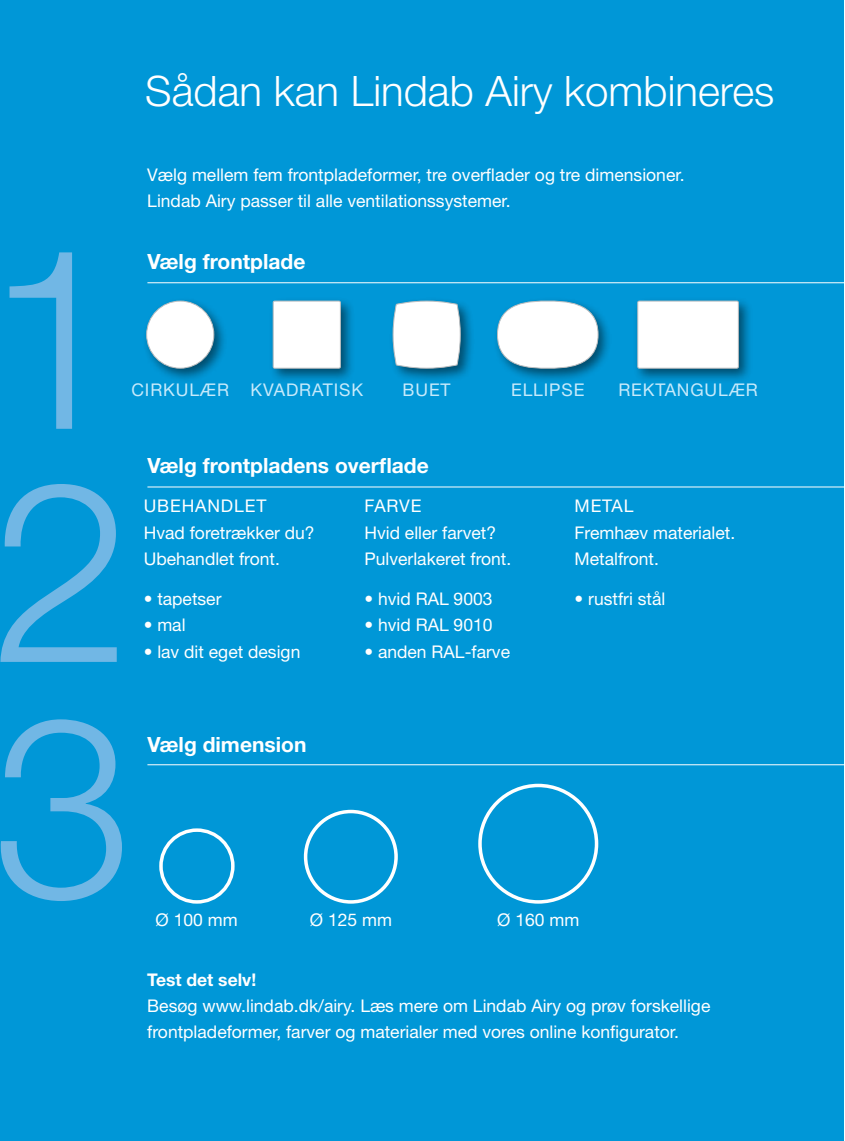
<style>
.page{position:relative;width:845px;height:1141px;background:#fff}
.page>*{position:absolute;margin:0;border:0;box-sizing:border-box;transform-origin:0 0}
.t1{font:300 252px/234.2px "Helvetica Neue LT Pro";color:#71b7e5;text-align:justify}
.t2{font:300 42px "Helvetica Neue LT Pro";color:#fff}
.t3{font:700 21px "Helvetica Neue LT Pro";color:#fff}
.t4{font:17.5px/26.2px "Helvetica Neue LT Pro";color:#fff}
.t5{font:17.5px "Helvetica Neue LT Pro";letter-spacing:.05em;color:#c7eafb}
.t6{font:700 17.5px "Helvetica Neue LT Pro";color:#fff}
.t7{font:17.5px "Helvetica Neue LT Pro";letter-spacing:.05em;color:#fff}
</style>
<div class="page">
<div style="left:0;top:0;width:843px;height:1141px;background:#0097d7"></div>
<div style="left:388px;top:296px;width:86px;height:87px;background:#000;opacity:.5"></div>
<svg style="left:392px;top:301px;width:68px;height:67px;background:#ecf4f7"></svg>
<div style="left:268px;top:296px;width:86px;height:87px;background:#000;opacity:.5"></div>
<div style="left:273px;top:301px;width:67px;height:67px;background:#fff;border-radius:2px"></div>
<div style="left:273px;top:301px;width:67px;height:67px;border:1px solid #bcbec0;border-radius:2px"></div>
<div style="left:632px;top:296px;width:120px;height:87px;background:#000;opacity:.5"></div>
<div style="left:637px;top:301px;width:101px;height:67px;background:#fff;border-radius:2px"></div>
<div style="left:637px;top:301px;width:101px;height:67px;border:1px solid #bcbec0;border-radius:2px"></div>
<div style="left:492px;top:296px;width:120px;height:87px;background:#000;opacity:.5"></div>
<div style="left:497px;top:301px;width:101px;height:67px;background:#fff;border-radius:50%"></div>
<div style="left:497px;top:301px;width:101px;height:67px;border:1px solid #bcbec0;border-radius:50%"></div>
<div style="left:142px;top:296px;width:86px;height:87px;background:#000;opacity:.5"></div>
<div style="left:147px;top:301px;width:67px;height:67px;background:#fff;border-radius:50%"></div>
<div style="left:146px;top:301px;width:68px;height:67px;border:1px solid #bcbec0;border-radius:50%"></div>
<hr style="left:147px;top:282px;width:696px;height:1px;background:#fff">
<hr style="left:147px;top:487px;width:696px;height:1px;background:#fff">
<hr style="left:147px;top:764px;width:696px;height:1px;background:#fff">
<div style="left:159px;top:828px;width:75px;height:76px;border:4px solid #fff;border-radius:50%"></div>
<div style="left:304px;top:810px;width:93px;height:94px;border:4px solid #fff;border-radius:50%"></div>
<div style="left:478px;top:784px;width:120px;height:120px;border:4px solid #fff;border-radius:50%"></div>
<h2 class="t2" style="left:145px;top:65px;width:630px">Sådan kan Lindab Airy kombineres</h2>
<p class="t4" style="left:147px;top:161px;width:538px">Vælg mellem fem frontpladeformer, tre overflader og tre dimensioner.<br>Lindab Airy passer til alle ventilationssystemer.</p>
<h1 class="t1" style="left:-15px;top:217px;width:149px">1<br>2<br>3</h1>
<p class="t3" style="left:147px;top:248px;width:159px">Vælg frontplade</p>
<p class="t5" style="left:131px;top:379px;width:233px">CIRKULÆR KVADRATISK</p>
<p class="t5" style="left:402px;top:379px;width:49px">BUET</p>
<p class="t5" style="left:511px;top:379px;width:75px">ELLIPSE</p>
<p class="t5" style="left:618px;top:379px;width:141px">REKTANGULÆR</p>
<p class="t3" style="left:147px;top:453px;width:283px">Vælg frontpladens overflade</p>
<p class="t7" style="left:144px;top:495px;width:124px">UBEHANDLET</p>
<p class="t4" style="left:364px;top:493px;width:58px">FARVE</p>
<p class="t4" style="left:574px;top:493px;width:60px">METAL</p>
<p class="t4" style="left:144px;top:519px;width:172px">Hvad foretrækker du?</p>
<p class="t4" style="left:364px;top:519px;width:133px">Hvid eller farvet?</p>
<p class="t4" style="left:574px;top:519px;width:162px">Fremhæv materialet.</p>
<p class="t4" style="left:144px;top:545px;width:138px">Ubehandlet front.</p>
<p class="t4" style="left:364px;top:545px;width:148px">Pulverlakeret front.</p>
<p class="t4" style="left:574px;top:545px;width:86px">Metalfront.</p>
<p class="t4" style="left:144px;top:585px;width:79px">• tapetser</p>
<p class="t4" style="left:364px;top:585px;width:130px">• hvid RAL 9003</p>
<p class="t4" style="left:574px;top:585px;width:92px">• rustfri stål</p>
<p class="t4" style="left:144px;top:612px;width:43px">• mal</p>
<p class="t4" style="left:364px;top:612px;width:130px">• hvid RAL 9010</p>
<p class="t4" style="left:144px;top:638px;width:158px">• lav dit eget design</p>
<p class="t4" style="left:364px;top:638px;width:147px">• anden RAL-farve</p>
<p class="t3" style="left:147px;top:731px;width:160px">Vælg dimension</p>
<p class="t4" style="left:155px;top:906px;width:84px">Ø 100 mm</p>
<p class="t4" style="left:310px;top:906px;width:84px">Ø 125 mm</p>
<p class="t4" style="left:497px;top:906px;width:84px">Ø 160 mm</p>
<p class="t6" style="left:147px;top:968px;width:110px">Test det selv!</p>
<p class="t4" style="left:147px;top:992px;width:564px">Besøg www.lindab.dk/airy. Læs mere om Lindab Airy og prøv forskellige frontpladeformer, farver og materialer med vores online konfigurator.</p>
</div>
